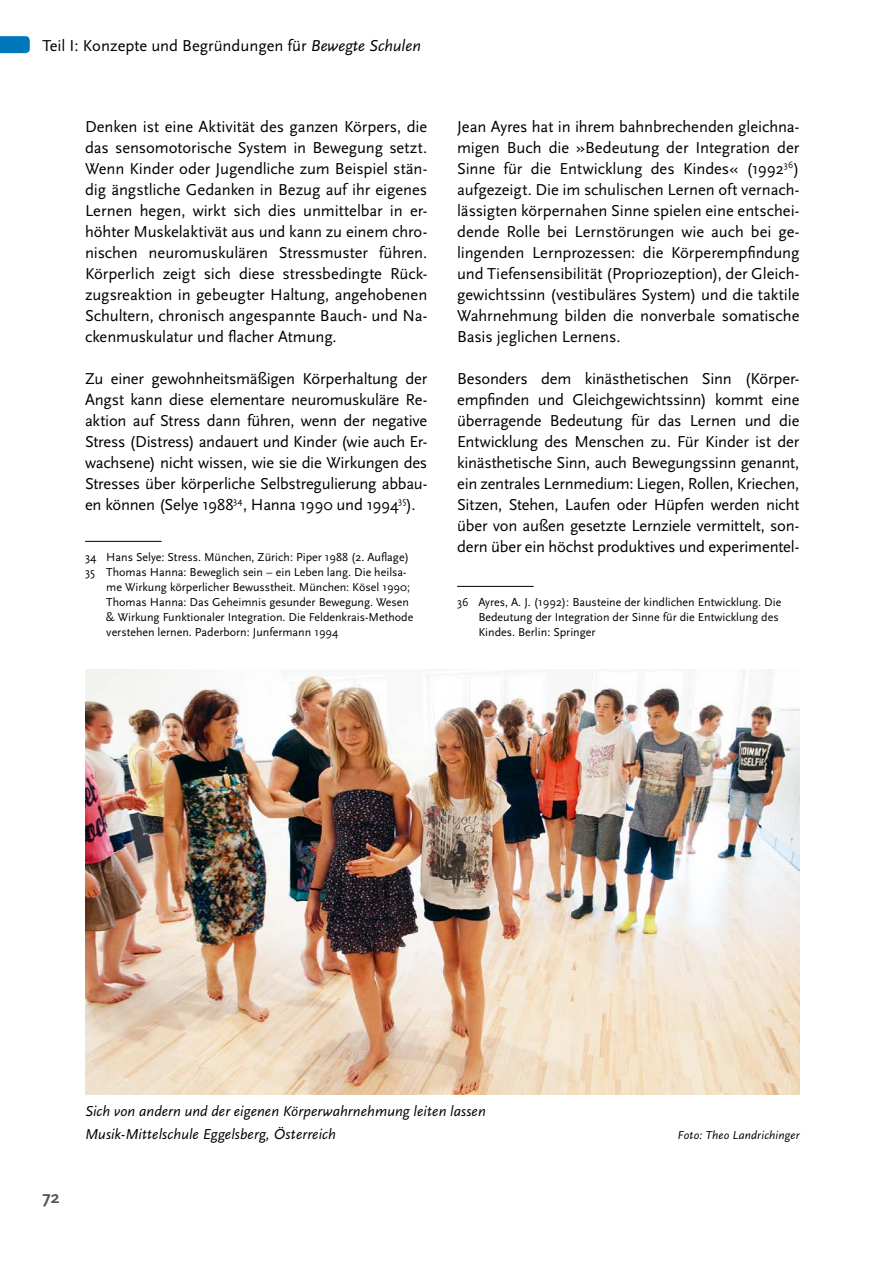
<style>
.page{position:relative;width:893px;height:1263px;background:#fff}
.page>*{position:absolute;margin:0;border:0;box-sizing:border-box;transform-origin:0 0}
.t1{font:700 18px "Scala Sans";color:#565655}
.Hauptteil_Grundtext_GT_stumpf_LZ_vor{font:16.5px/21px "Scala Sans";letter-spacing:-.005em;color:#000;text-align:justify}
.t2{font:italic 15px/22.2px "Scala Sans";letter-spacing:.005em;color:#000}
.t3{font:12px/15px "Scala Sans";color:#000}
.t4{font:italic 12px "Scala Sans";letter-spacing:.015em;color:#000}
.s1{font-style:italic}
</style>
<div class="page">
<svg style="left:0;top:36px;width:30px;height:17px"></svg>
<hr style="left:85px;top:541px;width:77px;height:1px;background:#000">
<hr style="left:457px;top:586px;width:77px;height:1px;background:#000">
<img style="left:85px;top:669px;width:714px;height:425px">
<p class="Hauptteil_Grundtext_GT_stumpf_LZ_vor" style="left:43px;top:35px;width:380px">Teil I: Konzepte und Begründungen für <span class="s1">Bewegte Schulen</span></p>
<p class="Hauptteil_Grundtext_GT_stumpf_LZ_vor" style="left:85px;top:116px;width:344px">Denken ist eine Aktivität des ganzen Körpers, die das sensomotorische System in Bewegung setzt.<br>Wenn Kinder oder Jugendliche zum Beispiel stän&shy;dig ängstliche Gedanken in Bezug auf ihr eigenes Lernen hegen, wirkt sich dies unmittelbar in er&shy;höhter Muskelaktivät aus und kann zu einem chro&shy;nischen neuromuskulären Stressmuster führen.<br>Körperlich zeigt sich diese stressbedingte Rück&shy;zugsreaktion in gebeugter Haltung, angehobenen Schultern, chronisch angespannte Bauch- und Na&shy;ckenmuskulatur und flacher Atmung.</p>
<p class="Hauptteil_Grundtext_GT_stumpf_LZ_vor" style="left:85px;top:368px;width:344px">Zu einer gewohnheitsmäßigen Körperhaltung der Angst kann diese elementare neuromuskuläre Re&shy;aktion auf Stress dann führen, wenn der negative Stress (Distress) andauert und Kinder (wie auch Er&shy;wachsene) nicht wissen, wie sie die Wirkungen des Stresses über körperliche Selbstregulierung abbau&shy;en können (Selye 1988<sup>34</sup>, Hanna 1990 und 1994<sup>35</sup>).</p>
<p class="t3" style="left:85px;top:549px;width:325px">34 Hans Selye: Stress. München, Zürich: Piper 1988 (2. Auflage)</p>
<p class="t3" style="left:106px;top:564px;width:308px;text-indent:-21px">35 Thomas Hanna: Beweglich sein – ein Leben lang. Die heilsa&shy;me Wirkung körperlicher Bewusstheit. München: Kösel 1990; Thomas Hanna: Das Geheimnis gesunder Bewegung. Wesen &amp; Wirkung Funktionaler Integration. Die Feldenkrais-Methode verstehen lernen. Paderborn: Junfermann 1994</p>
<p class="Hauptteil_Grundtext_GT_stumpf_LZ_vor" style="left:457px;top:116px;width:344px">Jean Ayres hat in ihrem bahnbrechenden gleichna&shy;migen Buch die »Bedeutung der Integration der Sinne für die Entwicklung des Kindes« (1992<sup>36</sup>) aufgezeigt. Die im schulischen Lernen oft vernach&shy;lässigten körpernahen Sinne spielen eine entschei&shy;dende Rolle bei Lernstörungen wie auch bei ge&shy;lingenden Lernprozessen: die Körperempfindung und Tiefensensibilität (Propriozeption), der Gleich&shy;gewichtssinn (vestibuläres System) und die taktile Wahrnehmung bilden die nonverbale somatische Basis jeglichen Lernens.</p>
<p class="Hauptteil_Grundtext_GT_stumpf_LZ_vor" style="left:457px;top:368px;width:344px">Besonders dem kinästhetischen Sinn (Körper&shy;empfinden und Gleichgewichtssinn) kommt eine überragende Bedeutung für das Lernen und die Entwicklung des Menschen zu. Für Kinder ist der kinästhetische Sinn, auch Bewegungssinn genannt, ein zentrales Lernmedium: Liegen, Rollen, Kriechen, Sitzen, Stehen, Laufen oder Hüpfen werden nicht über von außen gesetzte Lernziele vermittelt, son&shy;dern über ein höchst produktives und experimentel-</p>
<p class="t3" style="left:478px;top:594px;width:304px;text-indent:-21px">36 Ayres, A. J. (1992): Bausteine der kindlichen Entwicklung. Die<br>Bedeutung der Integration der Sinne für die Entwicklung des<br>Kindes. Berlin: Springer</p>
<p class="t1" style="left:43px;top:1187px;width:19px">72</p>
<p class="t2" style="left:85px;top:1100px;width:402px">Sich von andern und der eigenen Körperwahrnehmung leiten lassen<br>Musik-Mittelschule Eggelsberg, Österreich</p>
<p class="t4" style="left:677px;top:1128px;width:123px">Foto: Theo Landrichinger</p>
</div>
